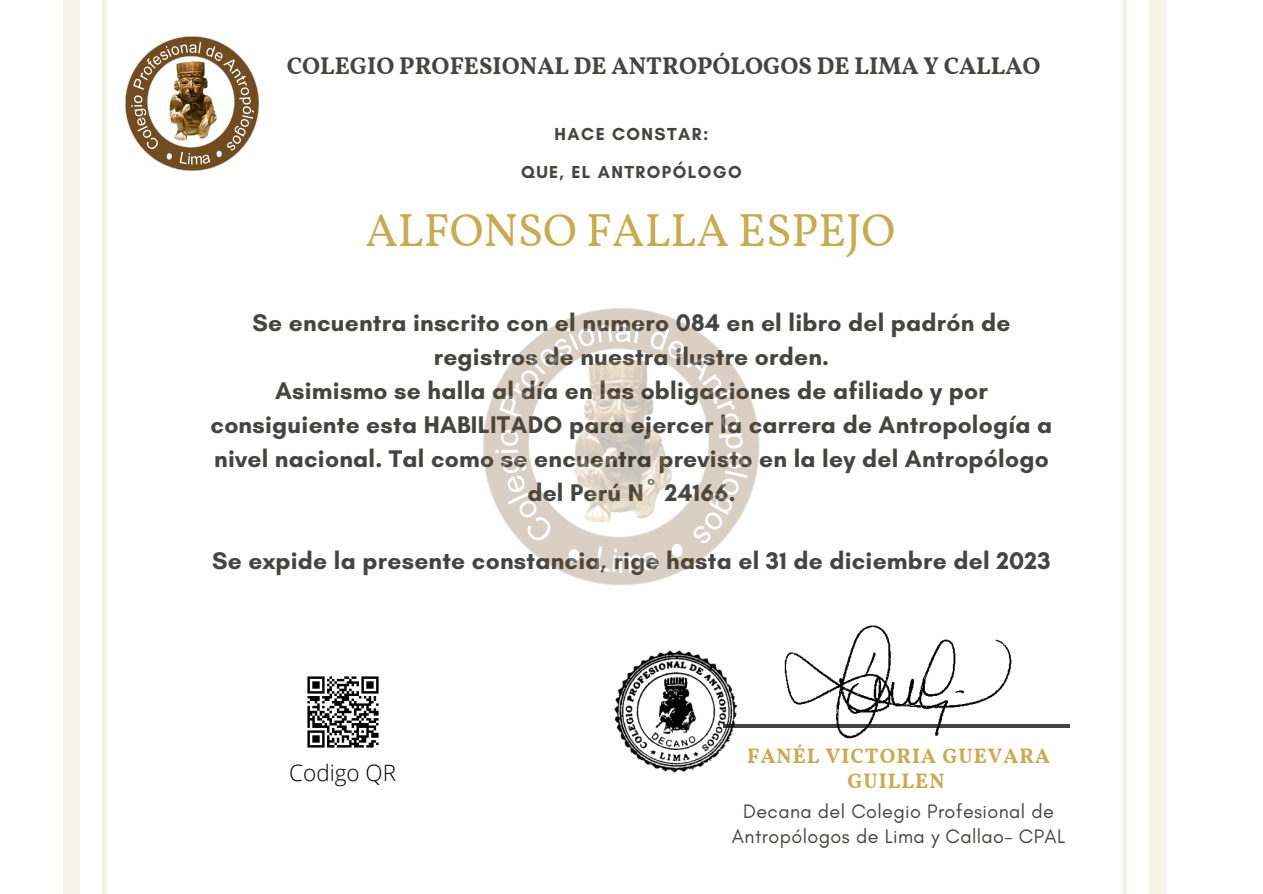
<style>
.page{position:relative;width:1263px;height:894px;background:#fff}
.page>*{position:absolute;margin:0;border:0;box-sizing:border-box;transform-origin:0 0}
.t1{font:46.2px "Vollkorn";color:#c9aa4e}
.t2{font:700 24.6px/34px "Glacial Indifference";letter-spacing:.01em;color:#444440;text-align:center}
.t3{font:700 24.15px "Vollkorn";color:#444440}
.t4{font:300 22.5px "Open Sans";color:#000}
.t5{font:700 20.85px/24.8px "Vollkorn";letter-spacing:.05em;color:#c9aa4e;text-align:center}
.t6{font:19.8px/24.8px "Glacial Indifference";letter-spacing:.02em;color:#444440;text-align:center}
.t7{font:700 17.7px/38.5px "Glacial Indifference";letter-spacing:.08em;color:#444440;text-align:center}
</style>
<div class="page">
<div style="left:63px;top:0;width:17px;height:893px;background:#f7f3e6"></div>
<hr style="left:102px;top:0;width:4px;height:893px;background:#f7f3e6">
<hr style="left:1123px;top:0;width:4px;height:893px;background:#f7f3e6">
<div style="left:1149px;top:0;width:17px;height:893px;background:#f7f3e6"></div>
<svg style="left:737px;top:724px;width:332px;height:3px"></svg>
<img style="left:125px;top:36px;width:134px;height:135px">
<img style="left:483px;top:308px;width:277px;height:278px">
<img style="left:783px;top:625px;width:229px;height:114px">
<img style="left:614px;top:650px;width:123px;height:122px">
<img style="left:307px;top:676px;width:72px;height:72px">
<p class="t3" style="left:287px;top:51px;width:755px">COLEGIO PROFESIONAL DE ANTROPÓLOGOS DE LIMA Y CALLAO</p>
<p class="t7" style="left:521px;top:114px;width:222px">HACE CONSTAR:<br>QUE, EL ANTROPÓLOGO</p>
<h1 class="t1" style="left:365px;top:202px;width:531px">ALFONSO FALLA ESPEJO</h1>
<p class="t2" style="left:211px;top:305px;width:843px">Se encuentra inscrito con el numero 084 en el libro del padrón de registros de nuestra ilustre orden.<br>Asimismo se halla al día en las obligaciones de afiliado y por consiguiente esta HABILITADO para ejercer la carrera de Antropología a nivel nacional. Tal como se encuentra previsto en la ley del Antropólogo del Perú Nº 24166.</p>
<p class="t2" style="left:212px;top:543px;width:840px">Se expide la presente constancia, rige hasta el 31 de diciembre del 2023</p>
<p class="t4" style="left:289px;top:756px;width:108px">Codigo QR</p>
<p class="t5" style="left:747px;top:745px;width:304px">FANÉL VICTORIA GUEVARA<br>GUILLEN</p>
<p class="t6" style="left:732px;top:798px;width:335px">Decana del Colegio Profesional de<br>Antropólogos de Lima y Callao- CPAL</p>
</div>
